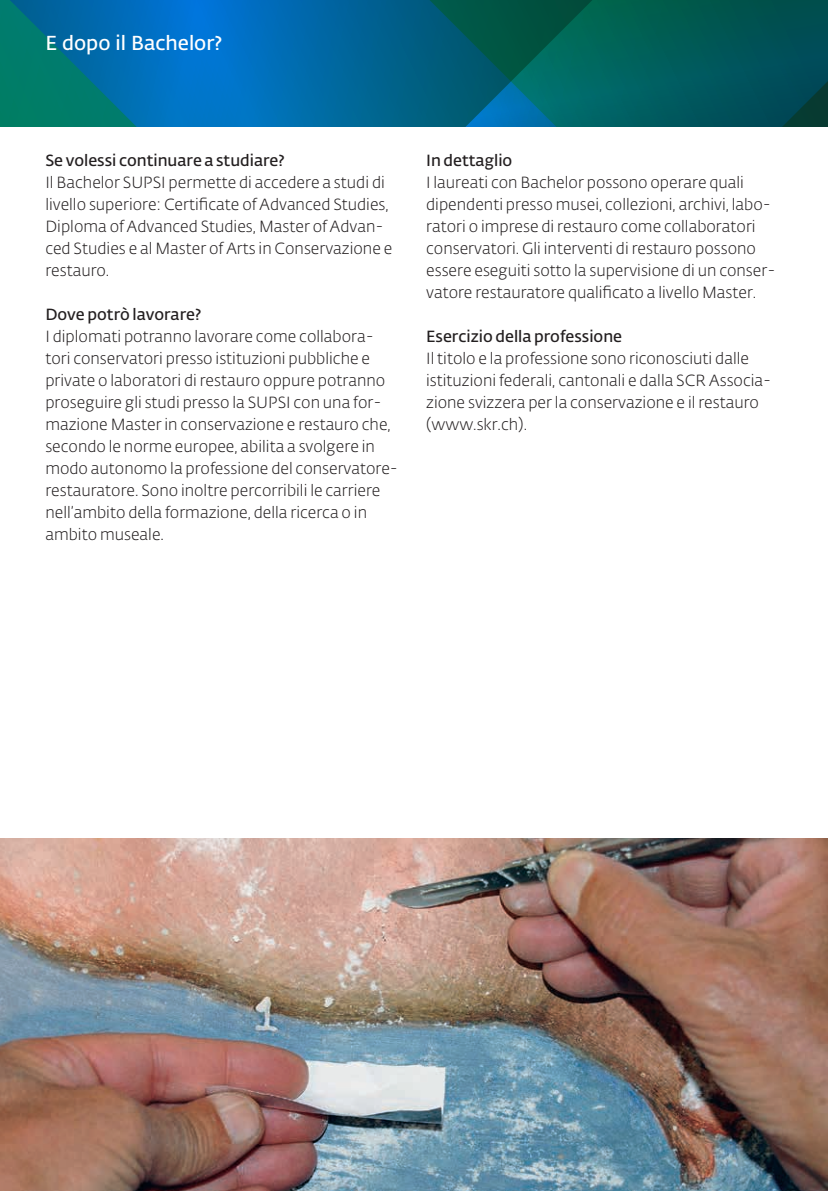
<style>
.page{position:relative;width:828px;height:1191px;background:#fff}
.page>*{position:absolute;margin:0;border:0;box-sizing:border-box;transform-origin:0 0}
.t1{font:600 20px "SUPSI Fedra Sans";color:#fff}
.t2{font:300 16px/22px "SUPSI Fedra Sans";color:#231f20}
.t3{font:600 16px "SUPSI Fedra Sans";color:#231f20}
</style>
<div class="page">
<svg style="left:0;top:0;width:410px;height:127px"></svg>
<svg style="left:410px;top:0;width:418px;height:127px"></svg>
<img style="left:1px;top:838px;width:827px;height:353px">
<img style="left:0;top:838px;width:1px;height:353px">
<p class="t1" style="left:45px;top:29px;width:178px">E dopo il Bachelor?</p>
<p class="t3" style="left:45px;top:149px;width:241px">Se volessi continuare a studiare?</p>
<p class="t2" style="left:45px;top:171px;width:348px">Il Bachelor SUPSI permette di accedere a studi di livello superiore: Certificate of Advanced Studies, Diploma of Advanced Studies, Master of Advan&shy;ced Studies e al Master of Arts in Conservazione e restauro.</p>
<p class="t3" style="left:45px;top:303px;width:157px">Dove potrò lavorare?</p>
<p class="t2" style="left:45px;top:325px;width:354px">I diplomati potranno lavorare come collabora&shy;tori conservatori presso istituzioni pubbliche e private o laboratori di restauro oppure potranno proseguire gli studi presso la SUPSI con una for&shy;mazione Master in conservazione e restauro che, secondo le norme europee, abilita a svolgere in modo autonomo la professione del conservatore&shy;restauratore. Sono inoltre percorribili le carriere nell’ambito della formazione, della ricerca o in ambito museale.</p>
<p class="t3" style="left:426px;top:149px;width:88px">In dettaglio</p>
<p class="t2" style="left:426px;top:171px;width:351px">I laureati con Bachelor possono operare quali dipendenti presso musei, collezioni, archivi, labo&shy;ratori o imprese di restauro come collaboratori conservatori. Gli interventi di restauro possono essere eseguiti sotto la supervisione di un conser&shy;vatore restauratore qualificato a livello Master.</p>
<p class="t3" style="left:426px;top:325px;width:197px">Esercizio della professione</p>
<p class="t2" style="left:426px;top:347px;width:347px">Il titolo e la professione sono riconosciuti dalle istituzioni federali, cantonali e dalla SCR Associa&shy;zione svizzera per la conservazione e il restauro (www.skr.ch).</p>
</div>
